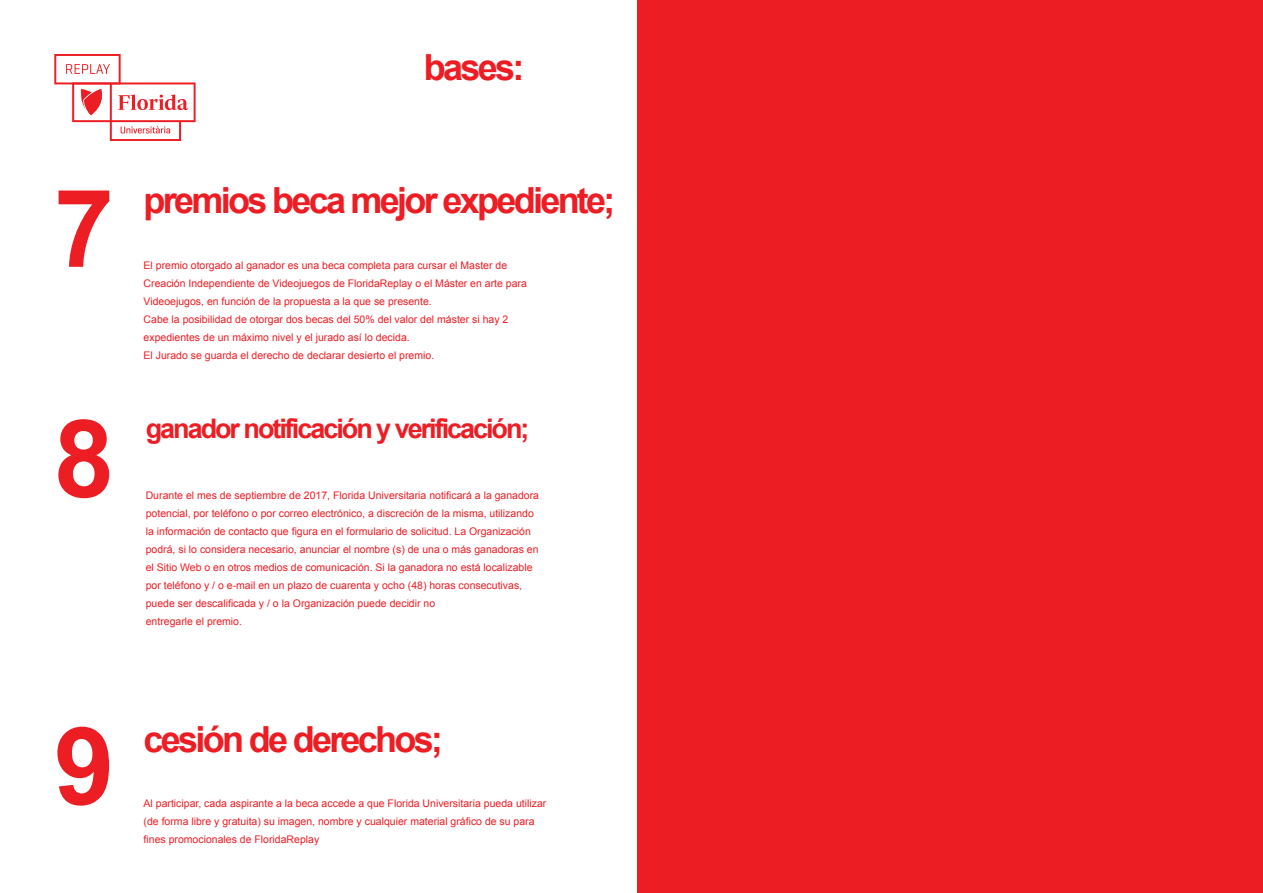
<style>
.page{position:relative;width:1263px;height:893px;background:#fff}
.page>*{position:absolute;margin:0;border:0;box-sizing:border-box;transform-origin:0 0}
.t1{font:700 108px "Arial";color:#ed1d24}
.t2{font:700 36px "Arial";letter-spacing:-.075em;color:#ed1d24}
.t3{font:700 27px "Arial";letter-spacing:-.075em;color:#ed1d24}
.t4{font:10.5px/18px "Arial";color:#ed1d24}
</style>
<div class="page">
<div style="left:638px;top:0;width:625px;height:893px;background:#ed1d24"></div>
<svg style="left:54px;top:54px;width:142px;height:87px"></svg>
<h2 class="t2" style="left:424px;top:43px;width:102px">bases:</h2>
<h1 class="t1" style="left:54px;top:157px;width:62px">7</h1>
<h2 class="t2" style="left:144px;top:177px;width:473px">premios beca mejor expediente;</h2>
<p class="t4" style="left:144px;top:257px;width:385px">El premio otorgado al ganador es una beca completa para cursar el Master de Creación Independiente de Videojuegos de FloridaReplay o el Máster en arte para Videoejugos, en función de la propuesta a la que se presente.<br>Cabe la posibilidad de otorgar dos becas del 50% del valor del máster si hay 2 expedientes de un máximo nivel y el jurado así lo decida.<br>El Jurado se guarda el derecho de declarar desierto el premio.</p>
<h1 class="t1" style="left:54px;top:387px;width:62px">8</h1>
<h3 class="t3" style="left:146px;top:410px;width:385px">ganador notificación y verificación;</h3>
<p class="t4" style="left:146px;top:487px;width:395px">Durante el mes de septiembre de 2017, Florida Universitaria notificará a la ganadora potencial, por teléfono o por correo electrónico, a discreción de la misma, utilizando la información de contacto que figura en el formulario de solicitud. La Organización podrá, si lo considera necesario, anunciar el nombre (s) de una o más ganadoras en el Sitio Web o en otros medios de comunicación. Si la ganadora no está localizable por teléfono y / o e-mail en un plazo de cuarenta y ocho (48) horas consecutivas, puede ser descalificada y / o la Organización puede decidir no<br>entregarle el premio.</p>
<h1 class="t1" style="left:54px;top:694px;width:62px">9</h1>
<h2 class="t2" style="left:144px;top:715px;width:301px">cesión de derechos;</h2>
<p class="t4" style="left:144px;top:794px;width:404px">Al participar, cada aspirante a la beca accede a que Florida Universitaria pueda utilizar (de forma libre y gratuita) su imagen, nombre y cualquier material gráfico de su para fines promocionales de FloridaReplay</p>
</div>
